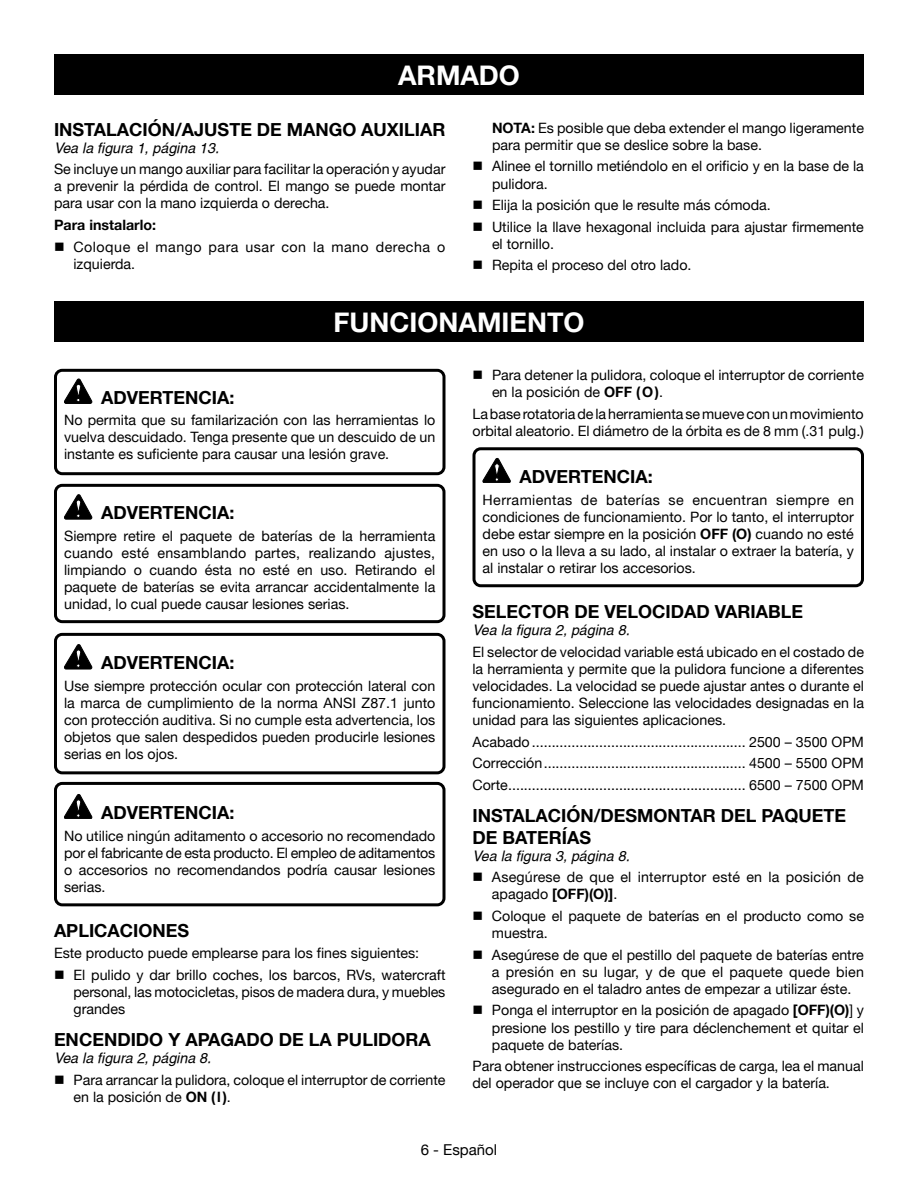
<style>
.page{position:relative;width:918px;height:1188px;background:#fff}
.page>*{position:absolute;margin:0;border:0;box-sizing:border-box;transform-origin:0 0}
.HEADING{font:700 27px "Helvetica Neue";color:#fff}
.Heading_2_no_space{font:700 18px/21.6px "Helvetica Neue";color:#000}
.Warning{font:700 18px "Helvetica Neue";color:#000}
.Heading_2{font:700 18px "Helvetica Neue";color:#000}
.t1{font:15px "Helvetica Neue";color:#000}
.Warning_Text{font:14.25px/17.1px "Helvetica Neue";color:#000;text-align:justify}
.bullets{font:14.25px/17.1px "Helvetica Neue";color:#000}
.Body_text{font:14.25px/17.1px "Helvetica Neue";color:#000}
.See_figure{font:italic 14.25px "Helvetica";color:#000}
.bullets-2{font:14.25px/17.1px "Helvetica Neue";letter-spacing:.035em;color:#000}
.Body_text-2{font:700 14.25px "Helvetica Neue";color:#000}
.s1{font-weight:700}
</style>
<div class="page">
<svg style="left:64px;top:379px;width:28px;height:25px"></svg>
<svg style="left:64px;top:494px;width:28px;height:25px"></svg>
<svg style="left:64px;top:644px;width:28px;height:25px"></svg>
<svg style="left:64px;top:794px;width:28px;height:25px"></svg>
<svg style="left:483px;top:458px;width:28px;height:25px"></svg>
<div style="left:54px;top:301px;width:810px;height:41px;background:#000"></div>
<div style="left:54px;top:369px;width:392px;height:106px;border:3px solid #000;border-radius:7px"></div>
<div style="left:54px;top:484px;width:392px;height:139px;border:3px solid #000;border-radius:7px"></div>
<div style="left:54px;top:633px;width:392px;height:141px;border:3px solid #000;border-radius:7px"></div>
<div style="left:54px;top:782px;width:392px;height:124px;border:3px solid #000;border-radius:7px"></div>
<div style="left:472px;top:447px;width:392px;height:140px;border:3px solid #000;border-radius:7px"></div>
<div style="left:54px;top:54px;width:810px;height:40px;background:#000"></div>
<p class="HEADING" style="left:398px;top:58px;width:123px">ARMADO</p>
<p class="Heading_2_no_space" style="left:54px;top:118px;width:393px">INSTALACIÓN/AJUSTE DE MANGO AUXILIAR</p>
<p class="See_figure" style="left:54px;top:139px;width:167px">Vea la figura 1, página 13.</p>
<p class="Body_text" style="left:54px;top:160px;width:393px;text-align:justify">Se incluye un mango auxiliar para facilitar la operación y ayudar a prevenir la pérdida de control. El mango se puede montar para usar con la mano izquierda o derecha.</p>
<p class="Body_text-2" style="left:54px;top:216px;width:104px">Para instalarlo:</p>
<p class="bullets-2" style="left:74px;top:238px;width:373px;text-indent:-20px">■ Coloque el mango para usar con la mano derecha o izquierda.</p>
<p class="bullets" style="left:492px;top:119px;width:374px"><span class="s1">NOTA:</span> Es posible que deba extender el mango ligeramente para permitir que se deslice sobre la base.</p>
<p class="bullets" style="left:492px;top:158px;width:373px;text-indent:-20px">■ Alinee el tornillo metiéndolo en el orificio y en la base de la pulidora.</p>
<p class="bullets" style="left:472px;top:196px;width:300px">■ Elija la posición que le resulte más cómoda.</p>
<p class="bullets" style="left:492px;top:218px;width:373px;text-indent:-20px">■ Utilice la llave hexagonal incluida para ajustar firmemente el tornillo.</p>
<p class="bullets" style="left:472px;top:257px;width:221px">■ Repita el proceso del otro lado.</p>
<p class="HEADING" style="left:334px;top:306px;width:252px">FUNCIONAMIENTO</p>
<p class="Warning" style="left:101px;top:386px;width:135px">ADVERTENCIA:</p>
<p class="Warning_Text" style="left:64px;top:411px;width:373px">No permita que su familarización con las herramientas lo vuelva descuidado. Tenga presente que un descuido de un instante es suficiente para causar una lesión grave.</p>
<p class="Warning" style="left:101px;top:502px;width:135px">ADVERTENCIA:</p>
<p class="Warning_Text" style="left:64px;top:527px;width:373px">Siempre retire el paquete de baterías de la herramienta cuando esté ensamblando partes, realizando ajustes, limpiando o cuando ésta no esté en uso. Retirando el paquete de baterías se evita arrancar accidentalmente la unidad, lo cual puede causar lesiones serias.</p>
<p class="Warning" style="left:101px;top:652px;width:135px">ADVERTENCIA:</p>
<p class="Warning_Text" style="left:64px;top:677px;width:373px">Use siempre protección ocular con protección lateral con la marca de cumplimiento de la norma ANSI Z87.1 junto con protección auditiva. Si no cumple esta advertencia, los objetos que salen despedidos pueden producirle lesiones serias en los ojos.</p>
<p class="Warning" style="left:101px;top:801px;width:135px">ADVERTENCIA:</p>
<p class="Warning_Text" style="left:64px;top:827px;width:373px">No utilice ningún aditamento o accesorio no recomendado por el fabricante de esta producto. El empleo de aditamentos o accesorios no recomendandos podría causar lesiones serias.</p>
<p class="Heading_2" style="left:54px;top:919px;width:137px">APLICACIONES</p>
<p class="Body_text" style="left:54px;top:945px;width:367px">Este producto puede emplearse para los fines siguientes:</p>
<p class="bullets" style="left:73px;top:966px;width:374px;text-align:justify;text-indent:-19px">■ El pulido y dar brillo coches, los barcos, RVs, watercraft personal, las motocicletas, pisos de madera dura, y muebles grandes</p>
<p class="Heading_2_no_space" style="left:54px;top:1029px;width:378px">ENCENDIDO Y APAGADO DE LA PULIDORA</p>
<p class="See_figure" style="left:54px;top:1050px;width:159px">Vea la figura 2, página 8.</p>
<p class="bullets" style="left:74px;top:1071px;width:374px;text-indent:-20px">■ Para arrancar la pulidora, coloque el interruptor de corriente en la posición de <span class="s1">ON (l)</span>.</p>
<p class="bullets" style="left:492px;top:366px;width:373px;text-indent:-20px">■ Para detener la pulidora, coloque el interruptor de corriente en la posición de <span class="s1">OFF (O)</span>.</p>
<p class="Body_text" style="left:472px;top:405px;width:393px">La base rotatoria de la herramienta se mueve con un movimiento orbital aleatorio. El diámetro de la órbita es de 8 mm (.31 pulg.)</p>
<p class="Warning" style="left:520px;top:465px;width:135px">ADVERTENCIA:</p>
<p class="Warning_Text" style="left:483px;top:491px;width:373px">Herramientas de baterías se encuentran siempre en condiciones de funcionamiento. Por lo tanto, el interruptor debe estar siempre en la posición <span class="s1">OFF (O)</span> cuando no esté en uso o la lleva a su lado, al instalar o extraer la batería, y al instalar o retirar los accesorios.</p>
<p class="Heading_2_no_space" style="left:472px;top:600px;width:332px">SELECTOR DE VELOCIDAD VARIABLE</p>
<p class="See_figure" style="left:472px;top:622px;width:159px">Vea la figura 2, página 8.</p>
<p class="Body_text" style="left:472px;top:643px;width:393px;text-align:justify">El selector de velocidad variable está ubicado en el costado de la herramienta y permite que la pulidora funcione a diferentes velocidades. La velocidad se puede ajustar antes o durante el funcionamiento. Seleccione las velocidades designadas en la unidad para las siguientes aplicaciones.</p>
<p class="Body_text" style="left:472px;top:733px;width:393px">Acabado ...................................................... 2500 – 3500 OPM</p>
<p class="Body_text" style="left:473px;top:754px;width:393px">Corrección................................................... 4500 – 5500 OPM</p>
<p class="Body_text" style="left:473px;top:776px;width:393px">Corte............................................................ 6500 – 7500 OPM</p>
<p class="Heading_2_no_space" style="left:472px;top:804px;width:375px">INSTALACIÓN/DESMONTAR DEL PAQUETE<br>DE BATERÍAS</p>
<p class="See_figure" style="left:472px;top:847px;width:159px">Vea la figura 3, página 8.</p>
<p class="bullets" style="left:492px;top:868px;width:373px;text-indent:-19px">■ Asegúrese de que el interruptor esté en la posición de apagado <span class="s1">[OFF)(O)]</span>.</p>
<p class="bullets" style="left:492px;top:907px;width:374px;text-indent:-19px">■ Coloque el paquete de baterías en el producto como se muestra.</p>
<p class="bullets" style="left:492px;top:946px;width:374px;text-align:justify;text-indent:-19px">■ Asegúrese de que el pestillo del paquete de baterías entre a presión en su lugar, y de que el paquete quede bien asegurado en el taladro antes de empezar a utilizar éste.</p>
<p class="bullets" style="left:492px;top:1002px;width:374px;text-align:justify;text-indent:-19px">■ Ponga el interruptor en la posición de apagado <span class="s1">[OFF)(O)</span>] y presione los pestillo y tire para déclenchement et quitar el paquete de baterías.</p>
<p class="Body_text" style="left:472px;top:1057px;width:393px">Para obtener instrucciones específicas de carga, lea el manual del operador que se incluye con el cargador y la batería.</p>
<p class="t1" style="left:421px;top:1141px;width:78px">6 - Español</p>
</div>
